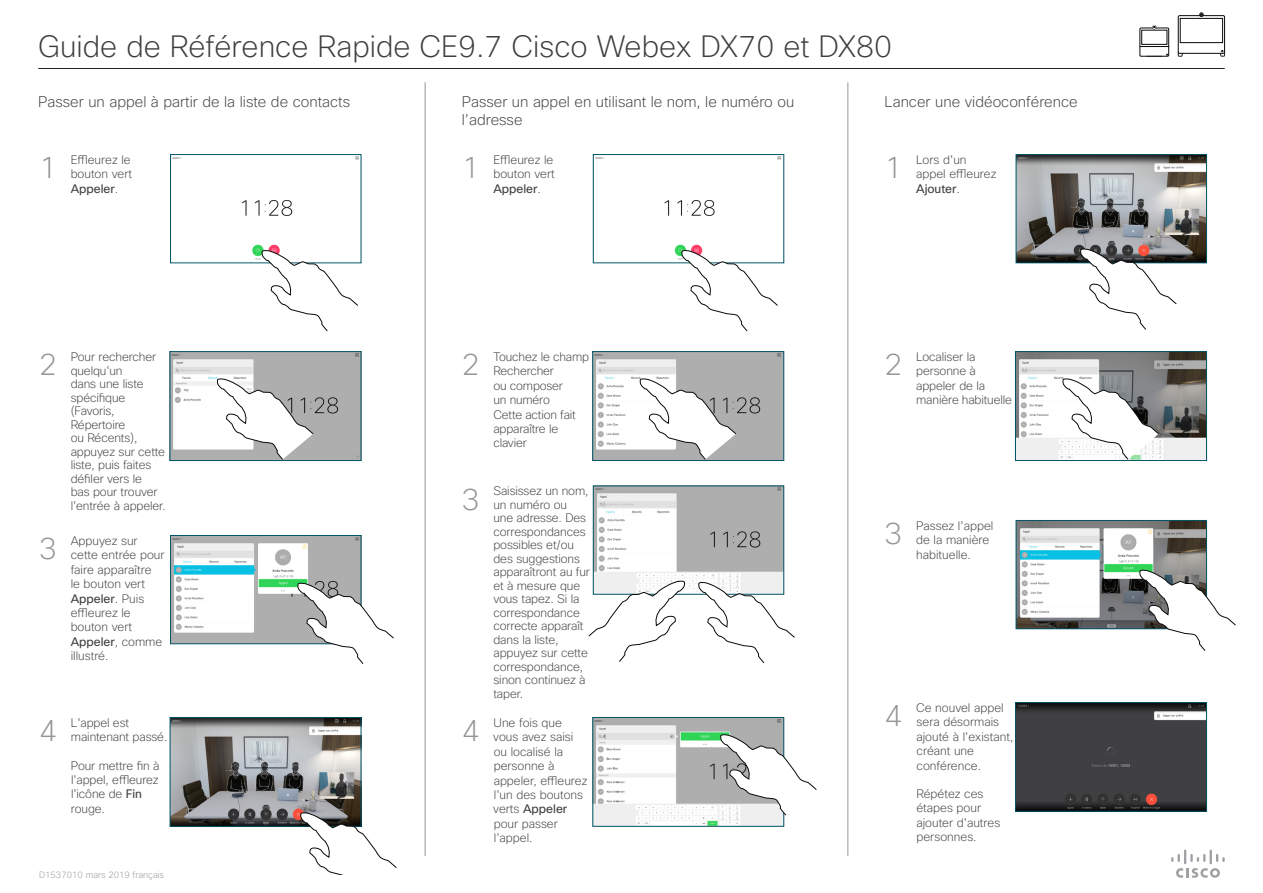
<style>
.page{position:relative;width:1263px;height:893px;background:#fff}
.page>*{position:absolute;margin:0;border:0;box-sizing:border-box;transform-origin:0 0}
.Subhead1{font:200 30px "Cisco Sans";color:#3e3e3f}
.t1{font:200 30px "Cisco Sans";color:#939598}
.Subhead1-2{font:200 15px/18px "Cisco Sans";color:#3e3e3f}
.CartoonAnnotation{font:200 12px/14.4px "Cisco Sans";letter-spacing:-.01em;color:#3e3e3f}
.t2{font:200 9px "Cisco Sans";color:#939598}
.s1{font-weight:400}
</style>
<div class="page">
<img style="left:172px;top:719px;width:187px;height:105px">
<div style="left:170px;top:717px;width:191px;height:109px;border:1px solid #005467"></div>
<img style="left:172px;top:156px;width:187px;height:104px">
<div style="left:170px;top:154px;width:191px;height:109px;border:1px solid #005467"></div>
<svg style="left:262px;top:250px;width:96px;height:81px"></svg>
<img style="left:172px;top:537px;width:187px;height:105px">
<div style="left:170px;top:535px;width:191px;height:109px;border:1px solid #005467"></div>
<svg style="left:297px;top:582px;width:97px;height:82px"></svg>
<svg style="left:300px;top:812px;width:97px;height:63px"></svg>
<img style="left:172px;top:354px;width:187px;height:105px">
<div style="left:170px;top:352px;width:191px;height:109px;border:1px solid #005467"></div>
<svg style="left:217px;top:378px;width:97px;height:82px"></svg>
<img style="left:595px;top:719px;width:187px;height:105px">
<div style="left:593px;top:717px;width:191px;height:109px;border:1px solid #005467"></div>
<img style="left:595px;top:156px;width:187px;height:104px">
<div style="left:593px;top:154px;width:191px;height:109px;border:1px solid #005467"></div>
<svg style="left:681px;top:250px;width:97px;height:81px"></svg>
<img style="left:595px;top:488px;width:187px;height:104px">
<div style="left:593px;top:486px;width:191px;height:108px;border:1px solid #005467"></div>
<svg style="left:698px;top:582px;width:97px;height:81px"></svg>
<svg style="left:588px;top:580px;width:97px;height:82px"></svg>
<svg style="left:720px;top:734px;width:97px;height:81px"></svg>
<img style="left:595px;top:353px;width:187px;height:106px">
<div style="left:593px;top:351px;width:191px;height:110px;border:1px solid #005467"></div>
<svg style="left:640px;top:378px;width:96px;height:82px"></svg>
<img style="left:1017px;top:704px;width:187px;height:105px">
<div style="left:1015px;top:702px;width:191px;height:109px;border:1px solid #005467"></div>
<img style="left:1018px;top:156px;width:186px;height:105px">
<div style="left:1016px;top:154px;width:190px;height:109px;border:1px solid #005467"></div>
<svg style="left:1080px;top:248px;width:97px;height:82px"></svg>
<img style="left:1018px;top:522px;width:186px;height:105px">
<div style="left:1016px;top:520px;width:190px;height:109px;border:1px solid #005467"></div>
<svg style="left:1139px;top:569px;width:97px;height:82px"></svg>
<img style="left:1017px;top:353px;width:187px;height:106px">
<div style="left:1015px;top:351px;width:191px;height:110px;border:1px solid #005467"></div>
<svg style="left:1062px;top:378px;width:97px;height:82px"></svg>
<hr style="left:425px;top:82px;width:1px;height:774px;background:#939598">
<hr style="left:847px;top:82px;width:1px;height:774px;background:#939598">
<svg style="left:1171px;top:849px;width:54px;height:29px"></svg>
<svg style="left:1139px;top:25px;width:30px;height:32px"></svg>
<svg style="left:1178px;top:13px;width:47px;height:44px"></svg>
<hr style="left:38px;top:68px;width:1187px;height:1px;background:#231f20">
<h1 class="Subhead1" style="left:38px;top:27px;width:855px">Guide de Référence Rapide CE9.7 Cisco Webex DX70 et DX80</h1>
<h1 class="Subhead1-2" style="left:38px;top:93px;width:313px">Passer un appel à partir de la liste de contacts</h1>
<h1 class="Subhead1-2" style="left:884px;top:93px;width:195px">Lancer une vidéoconférence</h1>
<h1 class="Subhead1-2" style="left:462px;top:93px;width:334px">Passer un appel en utilisant le nom, le numéro ou l’adresse</h1>
<p class="t1" style="left:39px;top:149px;width:20px">1</p>
<p class="CartoonAnnotation" style="left:71px;top:152px;width:63px;text-align:justify">Effleurez le bouton vert <span class="s1">Appeler</span>.</p>
<p class="t1" style="left:462px;top:149px;width:19px">1</p>
<p class="CartoonAnnotation" style="left:493px;top:152px;width:63px;text-align:justify">Effleurez le bouton vert <span class="s1">Appeler</span>.</p>
<p class="t1" style="left:39px;top:346px;width:20px">2</p>
<p class="t1" style="left:39px;top:530px;width:20px">3</p>
<p class="CartoonAnnotation" style="left:71px;top:350px;width:97px;line-height:13.5px">Pour rechercher quelqu'un<br>dans une liste spécifique (Favoris,<br>Répertoire<br>ou Récents), appuyez sur cette liste, puis faites défiler vers le<br>bas pour trouver l'entrée à appeler.</p>
<p class="CartoonAnnotation" style="left:71px;top:533px;width:95px">Appuyez sur cette entrée pour faire apparaître<br>le bouton vert<br><span class="s1">Appeler</span>. Puis effleurez le bouton vert<br><span class="s1">Appeler</span>, comme illustré.</p>
<p class="t1" style="left:462px;top:346px;width:19px">2</p>
<p class="t1" style="left:462px;top:480px;width:19px">3</p>
<p class="CartoonAnnotation" style="left:493px;top:349px;width:97px">Touchez le champ<br>Rechercher<br>ou composer<br>un numéro<br>Cette action fait apparaître le clavier</p>
<p class="CartoonAnnotation" style="left:493px;top:484px;width:98px;line-height:13.5px">Saisissez un nom, un numéro ou une adresse. Des correspondances possibles et/ou des suggestions apparaîtront au fur et à mesure que vous tapez. Si la correspondance correcte apparaît dans la liste, appuyez sur cette correspondance, sinon continuez à taper.</p>
<p class="t1" style="left:39px;top:712px;width:20px">4</p>
<p class="CartoonAnnotation" style="left:493px;top:715px;width:96px">Une fois que vous avez saisi ou localisé la personne à appeler, effleurez l'un des boutons verts <span class="s1">Appeler </span>pour passer l'appel.</p>
<p class="CartoonAnnotation" style="left:71px;top:715px;width:98px">L'appel est maintenant passé.</p>
<p class="CartoonAnnotation" style="left:71px;top:758px;width:90px">Pour mettre fin à l'appel, effleurez l'icône de <span class="s1">Fin </span>rouge.</p>
<p class="t1" style="left:462px;top:711px;width:19px">4</p>
<p class="t2" style="left:39px;top:869px;width:127px">D1537010 mars 2019 français</p>
<p class="t1" style="left:884px;top:149px;width:19px">1</p>
<p class="CartoonAnnotation" style="left:916px;top:152px;width:82px">Lors d'un appel effleurez<br><span class="s1">Ajouter</span>.</p>
<p class="t1" style="left:884px;top:346px;width:19px">2</p>
<p class="CartoonAnnotation" style="left:916px;top:349px;width:97px">Localiser la personne à appeler de la manière habituelle</p>
<p class="t1" style="left:884px;top:514px;width:19px">3</p>
<p class="CartoonAnnotation" style="left:916px;top:518px;width:79px">Passez l'appel de la manière habituelle.</p>
<p class="t1" style="left:884px;top:696px;width:19px">4</p>
<p class="CartoonAnnotation" style="left:916px;top:700px;width:99px">Ce nouvel appel sera désormais ajouté à l'existant, créant une conférence.</p>
<p class="CartoonAnnotation" style="left:916px;top:786px;width:85px">Répétez ces étapes pour ajouter d'autres personnes.</p>
</div>
